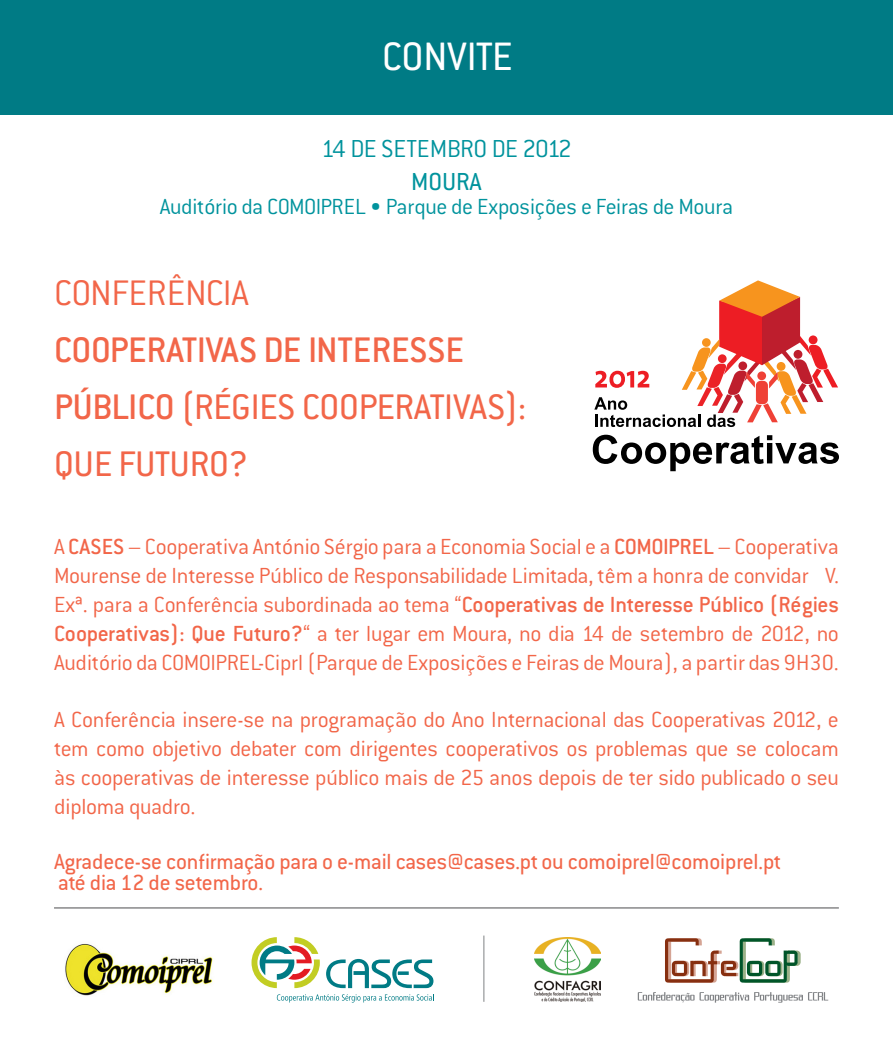
<style>
.page{position:relative;width:893px;height:1042px;background:#fff}
.page>*{position:absolute;margin:0;border:0;box-sizing:border-box;transform-origin:0 0}
.t1{font:43.5px "Conduit ITC Std";color:#fff}
.t2{font:39px/57px "Conduit ITC Std";letter-spacing:-.005em;color:#f26649}
.t3{font:500 39px "Conduit ITC Std";letter-spacing:-.02em;color:#f26649}
.t4{font:300 39px "Conduit ITC Std";letter-spacing:-.015em;color:#f26649}
.t5{font:300 27px "Conduit ITC Std";letter-spacing:-.025em;color:#00939d}
.t6{font:27px "Conduit ITC Std";letter-spacing:-.005em;color:#00939d}
.t7{font:300 24px/28.8px "Conduit ITC Std";letter-spacing:-.015em;color:#f26649;text-align:justify}
.t8{font:24px/21px "Conduit ITC Std";letter-spacing:-.005em;color:#f26649}
.t9{font:300 24px "Conduit ITC Std";letter-spacing:-.015em;color:#00939d}
.s1{font-weight:500}
</style>
<div class="page">
<div style="left:0;top:0;width:893px;height:114px;background:#007b85"></div>
<hr style="left:54px;top:907px;width:785px;height:1px;background:#4d4d4f">
<svg style="left:594px;top:280px;width:244px;height:147px"></svg>
<svg style="left:593px;top:435px;width:246px;height:36px"></svg>
<svg style="left:277px;top:994px;width:157px;height:8px"></svg>
<svg style="left:252px;top:937px;width:68px;height:51px"></svg>
<svg style="left:326px;top:959px;width:107px;height:29px"></svg>
<svg style="left:638px;top:992px;width:190px;height:10px"></svg>
<svg style="left:665px;top:938px;width:136px;height:44px"></svg>
<img style="left:534px;top:937px;width:67px;height:65px">
<img style="left:65px;top:944px;width:148px;height:52px">
<hr style="left:484px;top:935px;width:1px;height:67px;background:#808285">
<h1 class="t1" style="left:382px;top:31px;width:82px">CONVITE</h1>
<p class="t5" style="left:321px;top:132px;width:252px">14 DE SETEMBRO de 2012</p>
<p class="t6" style="left:411px;top:165px;width:72px">MOURA</p>
<p class="t9" style="left:160px;top:192px;width:575px">Auditório da COMOIPREL • Parque de Exposições e Feiras de Moura</p>
<h2 class="t4" style="left:54px;top:270px;width:196px">CONFERÊNCIA</h2>
<h2 class="t3" style="left:54px;top:327px;width:37px">Coopera</h2>
<h2 class="t3" style="left:182px;top:327px;width:190px">tivas de Interesse</h2>
<h2 class="t3" style="left:54px;top:384px;width:73px">Público</h2>
<h2 class="t2" style="left:54px;top:378px;width:473px;text-indent:127px">(Régies Coo perativas):<br>Que Futuro?</h2>
<p class="t7" style="left:54px;top:532px;width:786px">A <span class="s1">CASES</span> – Cooperativa António Sérgio para a Economia Social e a <span class="s1">COMOIPREL</span> – Cooperativa Mourense de Interesse Público de Responsabilidade Limitada, têm a honra de convidar V.<br>Exª. para a Conferência subordinada ao tema “<span class="s1">Cooperativas de Interesse Público (Régies Cooperativas): Que Futuro?</span>“ a ter lugar em Moura, no dia 14 de setembro de 2012, no Auditório da COMOIPREL-Ciprl (Parque de Exposições e Feiras de Moura), a partir das 9H30.</p>
<p class="t7" style="left:54px;top:704px;width:786px">A Conferência insere-se na programação do Ano Internacional das Cooperativas 2012, e tem como objetivo debater com dirigentes cooperativos os problemas que se colocam às cooperativas de interesse público mais de 25 anos depois de ter sido publicado o seu diploma quadro.</p>
<p class="t8" style="left:54px;top:850px;width:728px">Agradece-se confirmação para o e-mail cases@cases.pt ou comoiprel@comoiprel.pt até dia 12 de setembro.</p>
</div>
